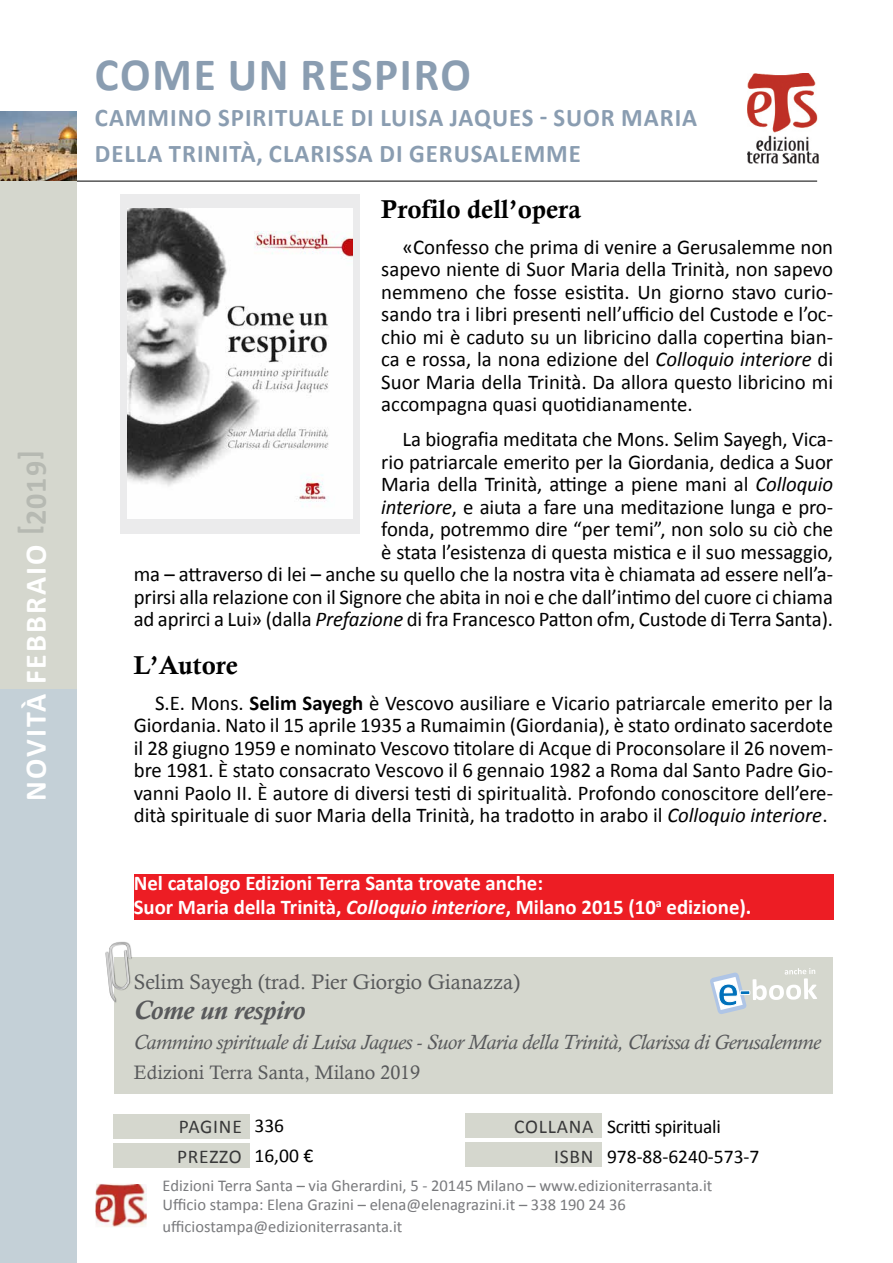
<style>
.page{position:relative;width:893px;height:1263px;background:#fff}
.page>*{position:absolute;margin:0;border:0;box-sizing:border-box;transform-origin:0 0}
.t1{font:700 46.5px "Calibri";letter-spacing:.04em;color:#8a9db1}
.t2{font:700 30px "Calibri";letter-spacing:.07em;color:#fff}
.t3{font:700 30px "Calibri";color:#b6b9b2}
.t4{font:italic 700 27px "Calisto";letter-spacing:-.01em;color:#58595b}
.t5{font:25.8px "Calis MT Bol";color:#000}
.t6{font:700 25.5px/36px "Calibri";letter-spacing:.04em;color:#8a9db1}
.t7{font:21px/45px "Calibri";color:#000;text-align:right}
.t8{font:700 21px "Calibri";color:#fff}
.t9{font:italic 21px "Calisto";letter-spacing:-.015em;color:#58595b}
.t10{font:21px "Calisto";color:#58595b}
.t11{font:19.5px/30px "Calibri";letter-spacing:-.015em;color:#000}
.t12{font:19.5px "Calisto";color:#58595b}
.t13{font:19.5px/29.5px "Calibri";letter-spacing:.04em;color:#383839}
.t14{font:16.5px/19.2px "Calibri";color:#797a7d}
.t15{font:700 12.3px "Calibri";color:#fff}
.s1{font-style:italic}
.s2{font-weight:700}
</style>
<div class="page">
<img style="left:748px;top:73px;width:71px;height:90px">
<img style="left:0;top:111px;width:77px;height:52px">
<img style="left:95px;top:1184px;width:52px;height:43px">
<div style="left:0;top:689px;width:77px;height:574px;background:#c4d0d7"></div>
<div style="left:134px;top:874px;width:699px;height:45px;background:#ed1d24"></div>
<hr style="left:77px;top:181px;width:740px;height:1px;background:#000">
<div style="left:0;top:163px;width:77px;height:526px;background:#d5d7ce"></div>
<div style="left:114px;top:957px;width:719px;height:137px;background:#d5d7ce"></div>
<div style="left:105px;top:941px;width:27px;height:62px;background:#000;opacity:.43"></div>
<img style="left:105px;top:942px;width:26px;height:60px">
<div style="left:465px;top:1142px;width:137px;height:25px;background:#d5d7ce"></div>
<div style="left:465px;top:1113px;width:137px;height:25px;background:#d5d7ce"></div>
<div style="left:114px;top:1143px;width:136px;height:25px;background:#d5d7ce"></div>
<div style="left:114px;top:1114px;width:136px;height:25px;background:#d5d7ce"></div>
<div style="left:120px;top:195px;width:240px;height:339px;background:#ebebec"></div>
<img style="left:128px;top:208px;width:225px;height:311px">
<svg style="left:710px;top:968px;width:107px;height:46px"></svg>
<h2 class="t3" style="left:11px;top:460px;width:11px;rotate:-90deg">[</h2>
<h2 class="t3" style="left:17px;top:525px;width:65px;rotate:-90deg">2019</h2>
<h2 class="t3" style="left:11px;top:535px;width:11px;rotate:-90deg">]</h2>
<h2 class="t2" style="left:17px;top:800px;width:257px;rotate:-90deg">NOVITÀ FEBBRAIO</h2>
<h1 class="t1" style="left:95px;top:45px;width:377px">COME UN RESPIRO</h1>
<p class="t6" style="left:95px;top:100px;width:604px">CAMMINO SPIRITUALE DI LUISA JAQUES - SUOR MARIA<br>DELLA TRINITÀ, CLARISSA DI GERUSALEMME</p>
<p class="t5" style="left:381px;top:195px;width:201px">Profilo dell’opera</p>
<p class="t7" style="left:381px;top:235px;width:453px;line-height:22.5px">«Confesso che prima di venire a Gerusalemme non sapevo niente di Suor Maria della Trinità, non sapevo</p>
<p class="t7" style="left:381px;top:269px;width:453px">nemmeno che fosse esistita. Un giorno stavo curio-</p>
<p class="t7" style="left:381px;top:292px;width:453px">sando tra i libri presenti nell’ufficio del Custode ’le oc-</p>
<p class="t7" style="left:381px;top:314px;width:453px">chio mi è caduto su un libricino dalla copertina bian-</p>
<p class="t7" style="left:381px;top:337px;width:453px">ca e rossa la, nona edizione del <span class="s1">Colloquio interiore</span> di</p>
<p class="t7" style="left:381px;top:370px;width:453px;line-height:22.5px;text-align:left">Suor Maria della Trinità. Da allora questo libricino mi accompagna quasi quotidianamente.</p>
<p class="t7" style="left:381px;top:439px;width:453px">rio patriarcale emerito per la Giordania, dedica a Suor</p>
<p class="t7" style="left:381px;top:417px;width:453px;text-align:justify;text-indent:21px">La biografia meditata che Mons. Selim Sayegh, Vica-Maria della Trinità, attinge a piene mani al <span class="s1">Colloquio </span>fonda, potremmo dire “per temi ,” non solo su ciò che</p>
<p class="t7" style="left:134px;top:484px;width:701px"><span class="s1">interiore</span> e, aiuta a fare una meditazione lunga e pro-<br>è stata ’l esistenza di questa mistica ile suo messaggio,<br>prirsi alla relazione con il Signore che abita in noi e che dall’intimo del cuore ci chiama</p>
<p class="t7" style="left:134px;top:552px;width:701px;text-align:left">ma – attraverso di lei – anche su quello che la nostra vita è chiamata ad essere nell -a’ ad aprirci a Lui» (dalla <span class="s1">Prefazione</span> di fra Francesco Patton ofm, Custode di Terra Santa .(</p>
<p class="t5" style="left:134px;top:651px;width:106px">L’Autore</p>
<p class="t7" style="left:134px;top:691px;width:701px;line-height:22.5px">.E.S Mons. <span class="s2">Selim Sayegh</span> è Vescovo ausiliare e Vicario patriarcale emerito per la<br>Giordania. Nato il 15 aprile 1935 a Rumaimin (Giordania è,) stato ordinato sacerdote</p>
<p class="t7" style="left:134px;top:725px;width:701px">il 28 giugno 1959 e nominato Vescovo titolare di Acque di Proconsolare il 26 novem-</p>
<p class="t7" style="left:134px;top:748px;width:701px">bre 1981. È stato consacrato Vescovo 6il gennaio 1982 a Roma dal Santo Padre Gio-</p>
<p class="t7" style="left:134px;top:770px;width:701px">vanni Paolo È.I I autore di diversi testi di spiritualità. Profondo conoscitore dell’ere-</p>
<p class="t7" style="left:134px;top:793px;width:695px">dità spirituale di suor Maria della Trinità, ha tradotto in arabo il <span class="s1">Colloquio interiore</span>.</p>
<p class="t8" style="left:134px;top:869px;width:411px">Nel catalogo Edizioni Terra Santa trovate anche:</p>
<p class="t8" style="left:134px;top:893px;width:524px">Suor Maria della Trinità, <span class="s1">Colloquio interiore</span>, Milano 2015 (10</p>
<p class="t8" style="left:666px;top:893px;width:86px">edizione .(</p>
<p class="t15" style="left:656px;top:895px;width:7px">a</p>
<p class="t10" style="left:134px;top:969px;width:388px">Selim Sayegh (trad. Pier Giorgio Gianazza(</p>
<p class="t4" style="left:134px;top:994px;width:173px">Come un respiro</p>
<p class="t9" style="left:134px;top:1029px;width:688px">Cammino spirituale di Luisa Jaques - Suor Maria della Trinità, Clarissa di Gerusalemme</p>
<p class="t12" style="left:134px;top:1061px;width:288px">Edizioni Terra Santa, Milano 2019</p>
<p class="t13" style="left:177px;top:1112px;width:66px">PAGINE<br>PREZZO</p>
<p class="t11" style="left:254px;top:1110px;width:60px">336<br>16,00 €</p>
<p class="t11" style="left:607px;top:1112px;width:154px">Scritti spirituali<br>978-88-6240-573-7</p>
<p class="t13" style="left:514px;top:1112px;width:81px;text-align:right">COLLANA<br>ISBN</p>
<p class="t14" style="left:163px;top:1176px;width:551px">Edizioni Terra Santa – via Gherardini -5, 20145 Milano – www.edizioniterrasanta i t.<br>Ufficio stampa: Elena Grazini – elena@elenagrazini –i t. 338 190 24 36</p>
<p class="t14" style="left:163px;top:1217px;width:241px">ufficiostampa@edizioniterrasanta i t.</p>
</div>
